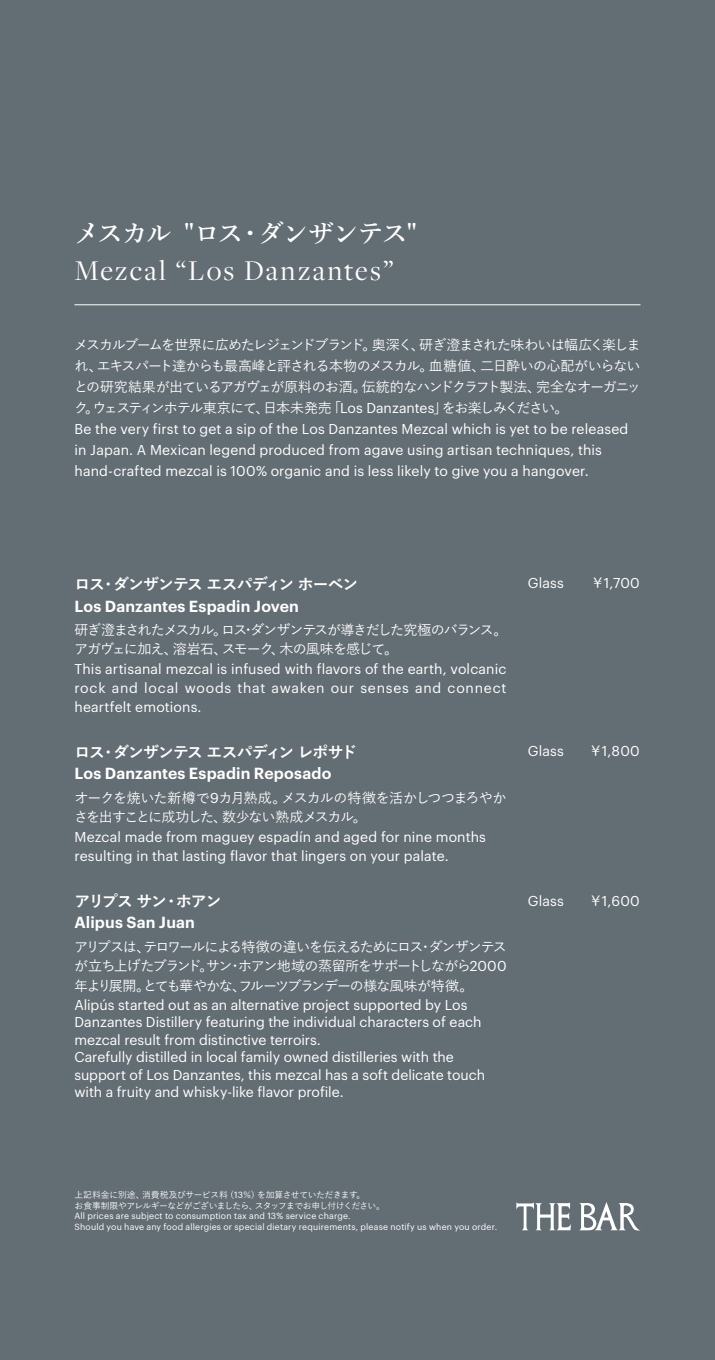
<style>
.page{position:relative;width:715px;height:1360px;background:#fff}
.page>*{position:absolute;margin:0;border:0;box-sizing:border-box;transform-origin:0 0}
.t1{font:29.75px "Freight Disp Pro";letter-spacing:.075em;color:#fff}
.t2{font:600 26.25px "Yu Mincho";letter-spacing:-.075em;color:#fff}
.t3{font:600 15.75px "Graphik Starwood";letter-spacing:.01em;color:#fff}
.t4{font:700 15.75px "Yu Gothic";letter-spacing:-.055em;color:#fff}
.t5{font:14px/17.5px "Graphik Starwood";letter-spacing:.005em;color:#fff}
.t6{font:500 14px/19.2px "Yu Gothic";letter-spacing:-.075em;color:#fff}
.t7{font:500 14px "Yu Gothic";letter-spacing:-.055em;color:#fff}
.t8{font:500 14px "Yu Gothic";letter-spacing:-.1em;color:#fff}
.t9{font:500 14px "Yu Gothic";letter-spacing:-.045em;color:#fff}
.t10{font:500 14px "Yu Gothic";letter-spacing:-.095em;color:#fff}
.t11{font:500 14px "Yu Gothic";letter-spacing:-.11em;color:#fff}
.t12{font:500 14px "Yu Gothic";letter-spacing:-.12em;color:#fff}
.t13{font:500 14px "Yu Gothic";letter-spacing:-.115em;color:#fff}
.t14{font:8.75px/10.5px "Graphik Starwood";letter-spacing:.02em;color:#fff}
.t15{font:500 8.75px "Yu Gothic";letter-spacing:-.045em;color:#fff}
.t16{font:500 8.75px "Yu Gothic";letter-spacing:-.08em;color:#fff}
.t17{font:500 8.75px "Yu Gothic";color:#fff}
.s1{font-family:"Yu Gothic";font-weight:500}
.s2{font-family:"Graphik Starwood";font-weight:400}
</style>
<div class="page">
<div style="left:0;top:0;width:714px;height:1359px;background:#636d74"></div>
<svg style="left:516px;top:1202px;width:54px;height:28px"></svg>
<svg style="left:579px;top:1202px;width:60px;height:28px"></svg>
<hr style="left:74px;top:304px;width:566px;height:1px;background:#fff">
<h2 class="t2" style="left:258px;top:218px;width:161px">ダンザンテス"</h2>
<h2 class="t2" style="left:74px;top:218px;width:171px">メスカル "ロス</h2>
<h1 class="t1" style="left:74px;top:251px;width:320px">Mezcal “Los Danzantes“</h1>
<h2 class="t2" style="left:237px;top:218px;width:28px">・</h2>
<p class="t6" style="left:419px;top:334px;width:223px">研ぎ澄まされた味わいは幅広く楽しま</p>
<p class="t8" style="left:74px;top:332px;width:303px">メスカルブームを世界に広めたレジェンドブランド。</p>
<p class="t6" style="left:371px;top:334px;width:54px">奥深く、</p>
<p class="t7" style="left:480px;top:353px;width:162px">二日酔いの心配がいらない</p>
<p class="t6" style="left:97px;top:355px;width:338px">エキスパート達からも最高峰と評される本物のメスカル。</p>
<p class="t6" style="left:428px;top:355px;width:58px">血糖値、</p>
<p class="t6" style="left:74px;top:355px;width:30px">れ、</p>
<p class="t9" style="left:74px;top:374px;width:294px">との研究結果が出ているアガヴェが原料のお酒。</p>
<p class="t6" style="left:536px;top:376px;width:106px">完全なオーガニッ</p>
<p class="t11" style="left:361px;top:374px;width:181px">伝統的なハンドクラフト製法、</p>
<p class="t5" style="left:327px;top:398px;width:121px"><span class="s1">「</span>Los Danzantes<span class="s1">」</span></p>
<p class="t6" style="left:74px;top:397px;width:259px">クウェスティンホテル東京にて日本未発売</p>
<p class="t6" style="left:255px;top:397px;width:15px">、</p>
<p class="t13" style="left:442px;top:395px;width:128px">をお楽しみください。</p>
<p class="t6" style="left:85px;top:397px;width:15px">。</p>
<p class="t5" style="left:74px;top:417px;width:555px;line-height:21px">Be the very first to get a sip of the Los Danzantes Mezcal which is yet to be released in Japan A. Mexican legend produced from agave using artisan techniques, this hand-crafted mezcal is 100% organic and is less likely to give you a hangover.</p>
<p class="t4" style="left:113px;top:575px;width:246px">ダンザンテスエスパディンホーベン</p>
<p class="t4" style="left:74px;top:575px;width:32px">ロス</p>
<p class="t3" style="left:74px;top:593px;width:226px">Los Danzantes Espadin Joven</p>
<p class="t10" style="left:245px;top:617px;width:264px">･ダンザンテスが導きだした究極のバランス。</p>
<p class="t4" style="left:100px;top:575px;width:17px">・</p>
<p class="t6" style="left:222px;top:618px;width:178px;text-indent:-147px">研ぎ澄まされたメスカル。<br>スモーク木の風味を感じて。</p>
<p class="t6" style="left:271px;top:637px;width:15px">、</p>
<p class="t6" style="left:221px;top:618px;width:28px">ロス</p>
<p class="t6" style="left:74px;top:637px;width:105px">アガヴェに加え、</p>
<p class="t5" style="left:74px;top:657px;width:433px;line-height:19.2px;text-align:justify">This artisanal mezcal is infused with flavors of the earth, volcanic rock and local woods that awaken our senses and connect heartfelt emotions.</p>
<p class="t4" style="left:113px;top:743px;width:245px">ダンザンテスエスパディンレポサド</p>
<p class="t6" style="left:173px;top:637px;width:56px">溶岩石、</p>
<p class="t4" style="left:74px;top:743px;width:32px">ロス</p>
<p class="t3" style="left:74px;top:761px;width:258px">Los Danzantes Espadin Reposado</p>
<p class="t7" style="left:281px;top:785px;width:226px">メスカルの特徴を活かしつつまろやか</p>
<p class="t4" style="left:100px;top:743px;width:17px">・</p>
<p class="t6" style="left:222px;top:786px;width:146px;text-indent:-148px">オークを焼いた新樽で<span class="s2">9</span>カ月熟成。<br>数少ない熟成メスカル。</p>
<p class="t12" style="left:74px;top:804px;width:154px">さを出すことに成功した、</p>
<p class="t5" style="left:74px;top:825px;width:413px;line-height:19.2px">Mezcal made from maguey espadín and aged for nine months resulting in that lasting flavor that lingers on your palate.</p>
<p class="t4" style="left:176px;top:891px;width:47px">ホアン</p>
<p class="t4" style="left:74px;top:891px;width:94px">アリプスサン</p>
<p class="t3" style="left:74px;top:909px;width:122px">Alipus San Juan</p>
<p class="t6" style="left:143px;top:935px;width:365px">テロワールによる特徴の違いを伝えるためにロスダンザンテス</p>
<p class="t4" style="left:163px;top:891px;width:17px">・</p>
<p class="t6" style="left:74px;top:935px;width:434px">アリプスは、<br>が立ち上げたブランドサンホアン地域の蒸留所をサポートしながら<span class="s2">2000</span></p>
<p class="t6" style="left:418px;top:935px;width:15px">・</p>
<p class="t6" style="left:228px;top:954px;width:15px">・</p>
<p class="t6" style="left:143px;top:954px;width:332px;text-indent:56px">。<br>とても華やかなフルーツブランデーの様な風味が特徴。</p>
<p class="t6" style="left:232px;top:973px;width:15px">、</p>
<p class="t6" style="left:74px;top:973px;width:77px">年より展開。</p>
<p class="t5" style="left:74px;top:994px;width:412px">Alipús started out as an alternative project supported by Los Danzantes Distillery featuring the individual characters of each mezcal result from distinctive terroirs.<br>Carefully distilled in local family owned distilleries with the support of Los Danzantes, this mezcal has a soft delicate touch with a fruity and whisky-like flavor profile.</p>
<p class="t5" style="left:527px;top:573px;width:38px">Glass</p>
<p class="t5" style="left:527px;top:740px;width:38px">Glass</p>
<p class="t5" style="left:527px;top:890px;width:38px">Glass</p>
<p class="t5" style="left:590px;top:573px;width:50px"><span class="s1">￥</span>1,700</p>
<p class="t5" style="left:588px;top:740px;width:52px"><span class="s1">￥</span>1,800</p>
<p class="t5" style="left:588px;top:890px;width:52px"><span class="s1">￥</span>1,600</p>
<p class="t15" style="left:225px;top:1186px;width:36px">（<span class="s2">13</span>％）</p>
<p class="t15" style="left:142px;top:1186px;width:87px">消費税及びサービス料</p>
<p class="t17" style="left:74px;top:1186px;width:72px">上記料金に別途、</p>
<p class="t15" style="left:257px;top:1186px;width:109px">を加算させていただきます。</p>
<p class="t15" style="left:74px;top:1197px;width:185px">お食事制限やアレルギーなどがございましたら、</p>
<p class="t14" style="left:74px;top:1209px;width:424px">All prices are subject to consumption tax and 13% service charge.<br>Should you have any food allergies or special dietary requirements, please notify us when you order.</p>
<p class="t16" style="left:255px;top:1197px;width:131px">スタッフまでお申し付けください。</p>
</div>
